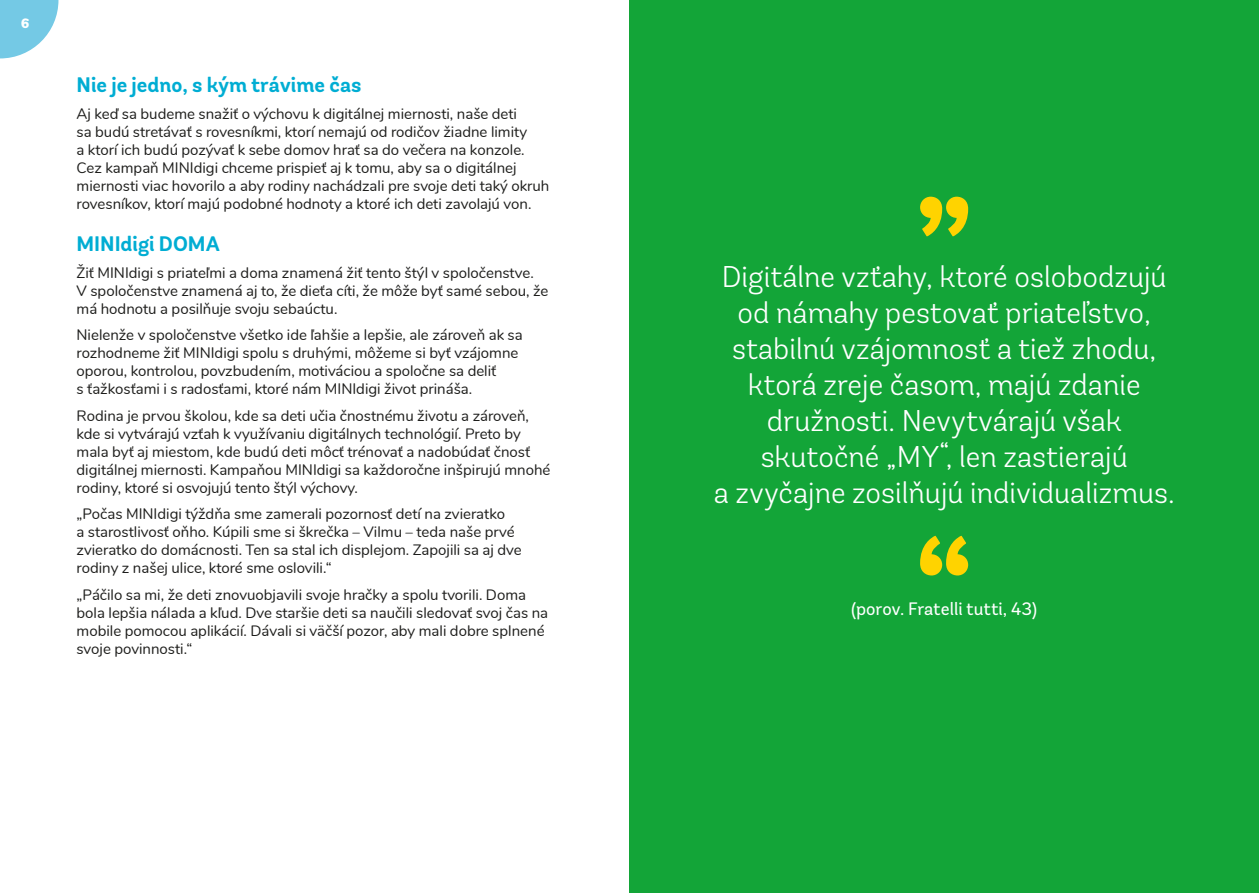
<style>
.page{position:relative;width:1259px;height:893px;background:#fff}
.page>*{position:absolute;margin:0;border:0;box-sizing:border-box;transform-origin:0 0}
.t1{font:300 30px/36px "Andes Rounded";color:#fff;text-align:center}
.t2{font:700 21px "Andes Rounded";color:#00add3}
.t3{font:18px "Andes Rounded";color:#fff}
.t4{font:15px/18px "Nunito";color:#1d1d1b}
.t5{font:900 13.5px "Nunito";color:#fff}
</style>
<div class="page">
<svg style="left:0;top:0;width:58px;height:58px"></svg>
<div style="left:629px;top:0;width:630px;height:893px;background:#13a538"></div>
<svg style="left:920px;top:197px;width:48px;height:40px"></svg>
<svg style="left:920px;top:536px;width:48px;height:39px"></svg>
<p class="t5" style="left:21px;top:13px;width:10px">6</p>
<h2 class="t2" style="left:77px;top:72px;width:286px">Nie je jedno, s kým trávime čas</h2>
<p class="t4" style="left:77px;top:104px;width:474px">Aj keď sa budeme snažiť o výchovu k digitálnej miernosti, naše deti<br>sa budú stretávať s rovesníkmi, ktorí nemajú od rodičov žiadne limity<br>a ktorí ich budú pozývať k sebe domov hrať sa do večera na konzole.<br>Cez kampaň MINIdigi chceme prispieť aj k tomu, aby sa o digitálnej miernosti viac hovorilo a aby rodiny nachádzali pre svoje deti taký okruh rovesníkov, ktorí majú podobné hodnoty a ktoré ich deti zavolajú von.</p>
<h2 class="t2" style="left:77px;top:231px;width:145px">MINIdigi DOMA</h2>
<p class="t4" style="left:77px;top:262px;width:473px">Žiť MINIdigi s priateľmi a doma znamená žiť tento štýl v spoločenstve.<br>V spoločenstve znamená aj to, že dieťa cíti, že môže byť samé sebou, že má hodnotu a posilňuje svoju sebaúctu.</p>
<p class="t4" style="left:77px;top:325px;width:448px">Nielenže v spoločenstve všetko ide ľahšie a lepšie, ale zároveň ak sa rozhodneme žiť MINIdigi spolu s druhými, môžeme si byť vzájomne oporou, kontrolou, povzbudením, motiváciou a spoločne sa deliť<br>s ťažkosťami i s radosťami, ktoré nám MINIdigi život prináša.</p>
<p class="t4" style="left:77px;top:405px;width:475px">Rodina je prvou školou, kde sa deti učia čnostnému životu a zároveň, kde si vytvárajú vzťah k využívaniu digitálnych technológií. Preto by mala byť aj miestom, kde budú deti môcť trénovať a nadobúdať čnosť digitálnej miernosti. Kampaňou MINIdigi sa každoročne inšpirujú mnohé rodiny, ktoré si osvojujú tento štýl výchovy.</p>
<p class="t4" style="left:77px;top:504px;width:447px">„Počas MINIdigi týždňa sme zamerali pozornosť detí na zvieratko<br>a starostlivosť oňho. Kúpili sme si škrečka – Vilmu – teda naše prvé zvieratko do domácnosti. Ten sa stal ich displejom. Zapojili sa aj dve rodiny z našej ulice, ktoré sme oslovili.“</p>
<p class="t4" style="left:77px;top:584px;width:473px">„Páčilo sa mi, že deti znovuobjavili svoje hračky a spolu tvorili. Doma bola lepšia nálada a kľud. Dve staršie deti sa naučili sledovať svoj čas na mobile pomocou aplikácií. Dávali si väčší pozor, aby mali dobre splnené svoje povinnosti.“</p>
<p class="t1" style="left:714px;top:259px;width:462px">Digitálne vzťahy, ktoré oslobodzujú od námahy pestovať priateľstvo, stabilnú vzájomnosť a tiež zhodu, ktorá zreje časom, majú zdanie družnosti. Nevytvárajú však skutočné „MY“, len zastierajú<br>a zvyčajne zosilňujú individualizmus.</p>
<p class="t3" style="left:851px;top:598px;width:188px">(porov. Fratelli tutti, 43)</p>
</div>
